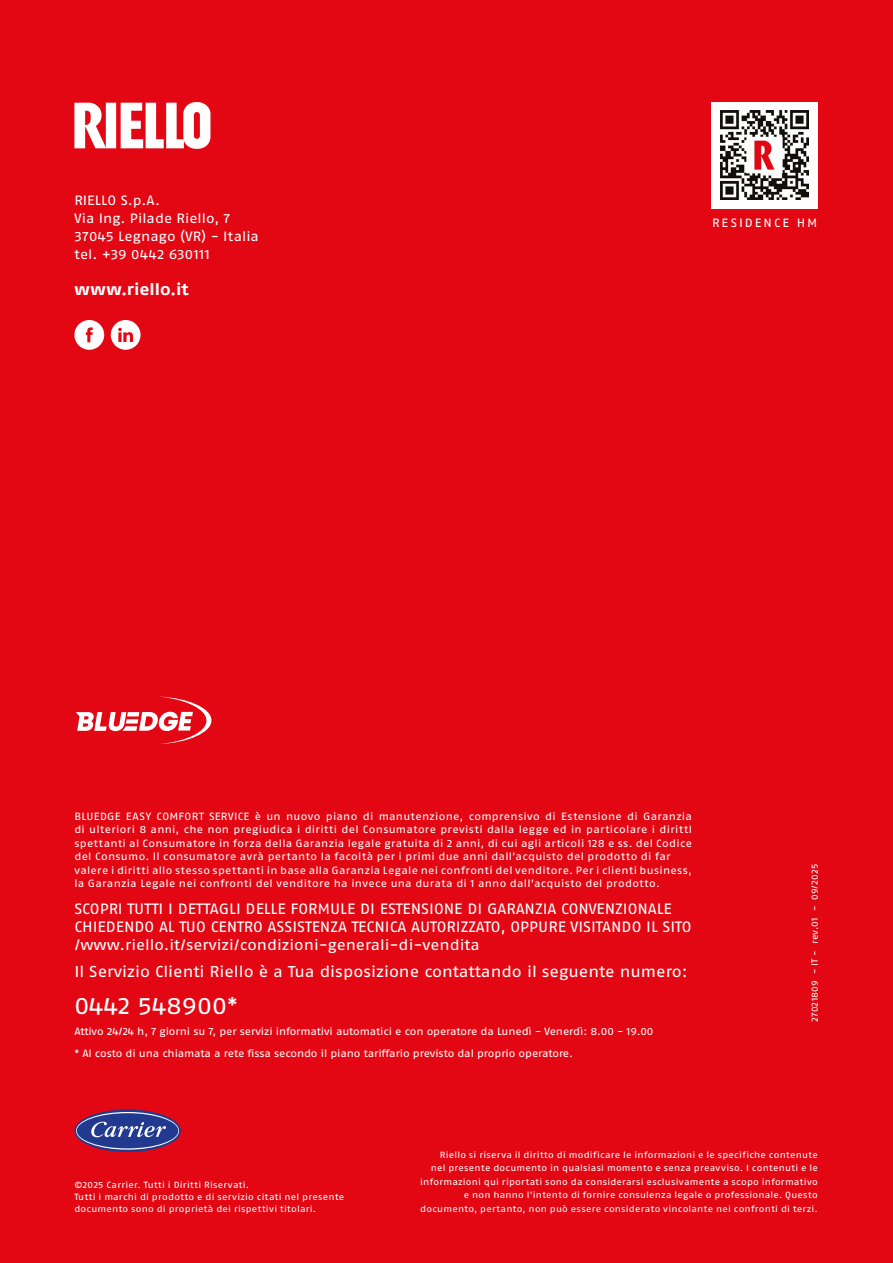
<style>
.page{position:relative;width:893px;height:1263px;background:#e30613}
.page>*{position:absolute;margin:0;border:0;box-sizing:border-box;transform-origin:0 0}
.t1{font:24px "Fago Ex Lf";color:#fff}
.t2{font:700 16.5px "Fago Ex Lf";color:#fff}
.t3{font:15.75px "Fago Ex Lf";color:#fff}
.t4{font:15px/18px "Fago Ex Lf";color:#fff}
.t5{font:13.5px/18px "Fago Ex Lf";letter-spacing:.01em;color:#fff}
.t6{font:12px "Fago Ex Lf";letter-spacing:.17em;color:#fff}
.t7{font:10.5px/13.5px "Fago Ex Lf";letter-spacing:.025em;color:#fff}
.t8{font:10.5px/21.1px "Fago Ex Lf";letter-spacing:-.01em;color:#fff}
.t9{font:9px/13.5px "Fago Ex Lf";letter-spacing:.025em;color:#fff}
</style>
<div class="page">
<svg style="left:74px;top:102px;width:136px;height:47px"></svg>
<svg style="left:74px;top:1109px;width:107px;height:43px"></svg>
<svg style="left:76px;top:1112px;width:103px;height:38px;background:#5b4e8d"></svg>
<svg style="left:76px;top:696px;width:135px;height:48px"></svg>
<div style="left:711px;top:102px;width:107px;height:106px;background:#fff"></div>
<img style="left:720px;top:111px;width:89px;height:88px">
<svg style="left:74px;top:320px;width:30px;height:30px"></svg>
<svg style="left:111px;top:320px;width:30px;height:30px"></svg>
<p class="t5" style="left:74px;top:191px;width:186px">RIELLO S.p.A.<br>Via Ing. Pilade Riello, 7<br>37045 Legnago (VR) - Italia tel. +39 0442 630111</p>
<h2 class="t2" style="left:74px;top:280px;width:116px">www.riello.it</h2>
<p class="t6" style="left:712px;top:216px;width:107px">RESIDENCE HM</p>
<p class="t7" style="left:74px;top:809px;width:619px">BLUEDGE EASY COMFORT SERVICE è un nuovo piano di manutenzione, comprensivo di Estensione di Garanzia di ulteriori 8 anni, che non pregiudica i diritti del Consumatore previsti dalla legge ed in particolare i dirittI spettanti al Consumatore in forza della Garanzia legale gratuita di 2 anni, di cui agli articoli 128 e ss. del Codice del Consumo. Il consumatore avrà pertanto la facoltà per i primi due anni dall’acquisto del prodotto di far valere i diritti allo stesso spettanti in base alla Garanzia Legale nei confronti del venditore. Per i clienti business, la Garanzia Legale nei confronti del venditore ha invece una durata di 1 anno dall’acquisto del prodotto.</p>
<h3 class="t4" style="left:74px;top:899px;width:619px">SCOPRI TUTTI I DETTAGLI DELLE FORMULE DI ESTENSIONE DI GARANZIA CONVENZIONALE<br>CHIEDENDO AL TUO CENTRO ASSISTENZA TECNICA AUTORIZZATO, OPPURE VISITANDO IL SITO /www.riello.it/servizi/condizioni-generali-di-vendita</h3>
<h3 class="t3" style="left:74px;top:962px;width:615px">Il Servizio Clienti Riello è a Tua disposizione contattando il seguente numero:</h3>
<h1 class="t1" style="left:74px;top:992px;width:165px">0442 548900*</h1>
<p class="t8" style="left:74px;top:1021px;width:580px">Attivo 24/24 h, 7 giorni su 7, per servizi informativi automatici e con operatore da Lunedì - Venerdì: 8.00 - 19.00 * Al costo di una chiamata a rete fissa secondo il piano tariffario previsto dal proprio operatore.</p>
<p class="t9" style="left:808px;top:1022px;width:160px;rotate:-90deg">27021809 - IT - rev.01 - 09/2025</p>
<p class="t9" style="left:74px;top:1179px;width:271px;line-height:12px">©2025 Carrier. Tutti i Diritti Riservati.<br>Tutti i marchi di prodotto e di servizio citati nel presente documento sono di proprietà dei rispettivi titolari.</p>
<p class="t9" style="left:420px;top:1147px;width:399px;text-align:right">Riello si riserva il diritto di modificare le informazioni e le specifiche contenute<br>nel presente documento in qualsiasi momento e senza preavviso. I contenuti e le informazioni qui riportati sono da considerarsi esclusivamente a scopo informativo e non hanno l’intento di fornire consulenza legale o professionale. Questo documento, pertanto, non può essere considerato vincolante nei confronti di terzi.</p>
</div>
